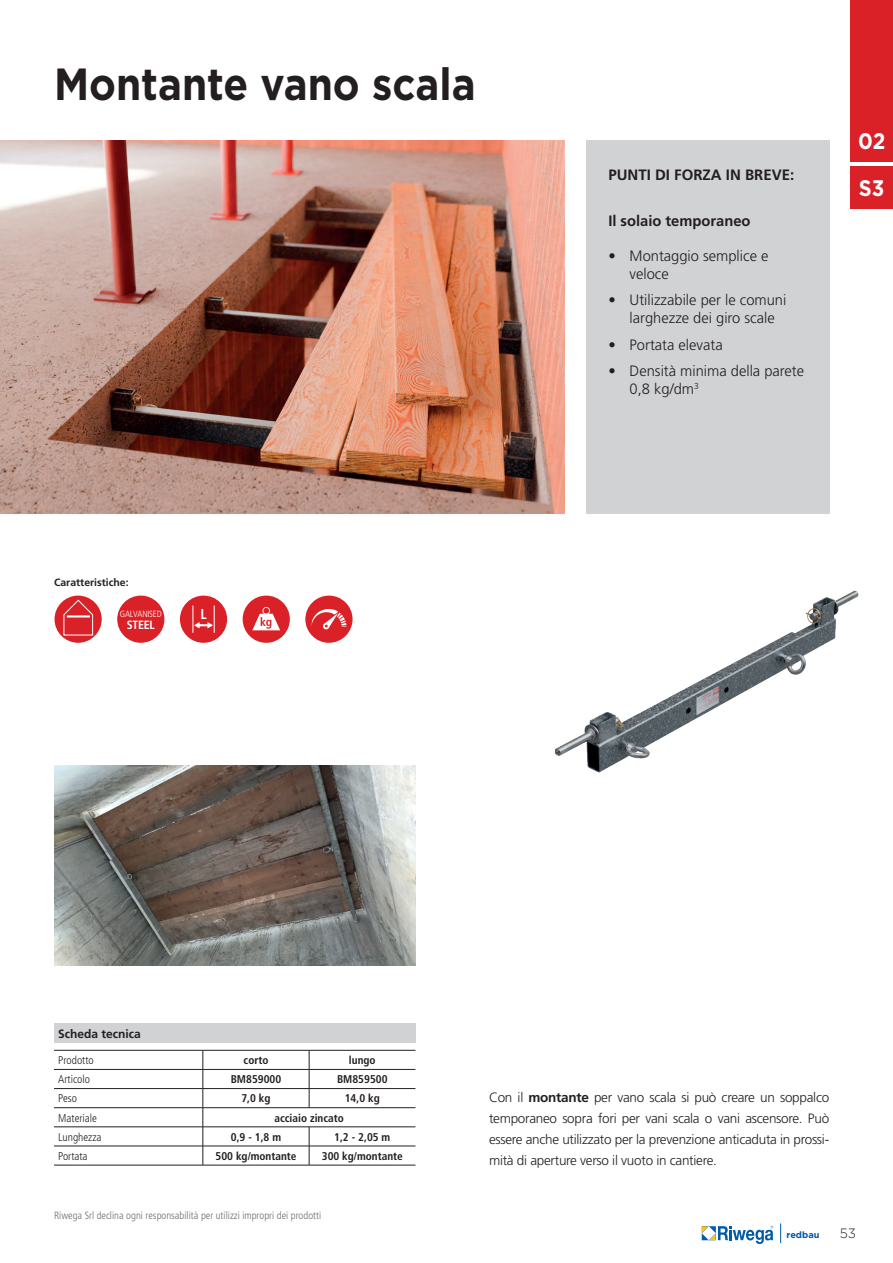
<style>
.page{position:relative;width:893px;height:1263px;background:#fff}
.page>*{position:absolute;margin:0;border:0;box-sizing:border-box;transform-origin:0 0}
.t1{font:700 45px "Gotham";color:#231f20;scale:.9 1}
.t2{font:700 22.5px "Gotham";color:#fff;scale:.9 1}
.t3{font:300 15px/18px "Frutiger";color:#231f20}
.t4{font:700 15px "Frutiger";color:#231f20}
.t5{font:700 condensed 14.4px "Frutiger";color:#fff}
.t6{font:300 13.5px/21px "Frutiger";letter-spacing:-.02em;color:#231f20;text-align:justify}
.t7{font:300 13.5px "Gotham";color:#231f20}
.t8{font:700 12px "Frutiger";color:#231f20}
.t9{font:700 condensed 12px "Frutiger";letter-spacing:-.025em;color:#fff}
.t10{font:700 condensed 12px "Frutiger";color:#da2128}
.t11{font:700 condensed 11.25px "Frutiger";color:#231f20}
.t12{font:300 condensed 11.25px "Frutiger";color:#231f20}
.t13{font:300 condensed 10.5px "Frutiger";color:#6c6d70}
.t14{font:700 10.5px "Frutiger";color:#231f20}
.t15{font:700 9.15px "Gotham";color:#0157a8}
.t16{font:300 condensed 9px "Frutiger";letter-spacing:-.025em;color:#fff}
.s1{font-weight:700}
</style>
<div class="page">
<div style="left:850px;top:166px;width:43px;height:42px;background:#da2128"></div>
<div style="left:850px;top:0;width:43px;height:162px;background:#da2128"></div>
<svg style="left:702px;top:1226px;width:71px;height:18px"></svg>
<svg style="left:780px;top:1223px;width:1px;height:20px"></svg>
<img style="left:554px;top:590px;width:305px;height:183px">
<img style="left:54px;top:765px;width:361px;height:200px">
<div style="left:586px;top:140px;width:243px;height:373px;background:#d1d2d4"></div>
<img style="left:0;top:140px;width:565px;height:373px">
<div style="left:117px;top:596px;width:47px;height:47px;background:#da2128;border-radius:50%"></div>
<div style="left:243px;top:596px;width:47px;height:47px;background:#da2128;border-radius:50%"></div>
<svg style="left:252px;top:607px;width:28px;height:23px"></svg>
<svg style="left:55px;top:596px;width:47px;height:47px"></svg>
<svg style="left:63px;top:599px;width:30px;height:36px"></svg>
<hr style="left:67px;top:615px;width:23px;height:2px;background:#fff">
<div style="left:180px;top:596px;width:47px;height:47px;background:#da2128;border-radius:50%"></div>
<svg style="left:193px;top:605px;width:22px;height:28px"></svg>
<div style="left:305px;top:596px;width:48px;height:47px;background:#da2128;border-radius:50%"></div>
<svg style="left:311px;top:609px;width:36px;height:21px"></svg>
<div style="left:54px;top:1023px;width:361px;height:20px;background:#d1d2d4"></div>
<hr style="left:54px;top:1050px;width:149px;height:1px;background:#231f20">
<hr style="left:203px;top:1050px;width:106px;height:1px;background:#231f20">
<hr style="left:309px;top:1050px;width:106px;height:1px;background:#231f20">
<hr style="left:54px;top:1069px;width:149px;height:1px;background:#231f20">
<hr style="left:203px;top:1069px;width:106px;height:1px;background:#231f20">
<hr style="left:309px;top:1069px;width:106px;height:1px;background:#231f20">
<hr style="left:54px;top:1088px;width:149px;height:1px;background:#231f20">
<hr style="left:203px;top:1088px;width:106px;height:1px;background:#231f20">
<hr style="left:309px;top:1088px;width:106px;height:1px;background:#231f20">
<hr style="left:54px;top:1107px;width:149px;height:1px;background:#231f20">
<hr style="left:203px;top:1107px;width:106px;height:1px;background:#231f20">
<hr style="left:309px;top:1107px;width:106px;height:1px;background:#231f20">
<hr style="left:54px;top:1126px;width:149px;height:1px;background:#231f20">
<hr style="left:203px;top:1126px;width:106px;height:1px;background:#231f20">
<hr style="left:309px;top:1126px;width:106px;height:1px;background:#231f20">
<hr style="left:54px;top:1146px;width:149px;height:1px;background:#231f20">
<hr style="left:203px;top:1146px;width:106px;height:1px;background:#231f20">
<svg style="left:203px;top:1050px;width:1px;height:115px"></svg>
<hr style="left:309px;top:1146px;width:106px;height:1px;background:#231f20">
<hr style="left:54px;top:1165px;width:149px;height:1px;background:#231f20">
<hr style="left:203px;top:1165px;width:106px;height:1px;background:#231f20">
<hr style="left:309px;top:1165px;width:106px;height:1px;background:#231f20">
<svg style="left:309px;top:1050px;width:1px;height:57px"></svg>
<svg style="left:309px;top:1127px;width:1px;height:38px"></svg>
<h1 class="t1" style="left:54px;top:54px;width:470px">Montante vano scala</h1>
<p class="t14" style="left:54px;top:577px;width:76px">Caratteristiche:</p>
<p class="t5" style="left:200px;top:606px;width:8px">L</p>
<p class="t16" style="left:120px;top:609px;width:43px">GALVANISED</p>
<p class="t9" style="left:127px;top:618px;width:29px">STEEL</p>
<p class="t10" style="left:260px;top:615px;width:14px">kg</p>
<p class="t4" style="left:608px;top:166px;width:187px">PUNTI DI FORZA IN BREVE:</p>
<p class="t4" style="left:608px;top:212px;width:144px">Il solaio temporaneo</p>
<p class="t3" style="left:630px;top:247px;width:140px;text-indent:-21px">• Montaggio semplice e veloce</p>
<p class="t3" style="left:630px;top:291px;width:158px;text-indent:-21px">• Utilizzabile per le comuni larghezze dei giro scale</p>
<p class="t3" style="left:608px;top:336px;width:116px">• Portata elevata</p>
<p class="t3" style="left:630px;top:362px;width:176px;text-indent:-21px">• Densità minima della parete<br>0,8 kg/dm<sup>3</sup></p>
<h2 class="t2" style="left:858px;top:126px;width:32px">02</h2>
<h2 class="t2" style="left:859px;top:173px;width:30px">S3</h2>
<p class="t8" style="left:58px;top:1026px;width:84px">Scheda tecnica</p>
<p class="t12" style="left:58px;top:1054px;width:37px">Prodotto</p>
<p class="t11" style="left:244px;top:1053px;width:26px">corto</p>
<p class="t11" style="left:349px;top:1053px;width:28px">lungo</p>
<p class="t12" style="left:58px;top:1073px;width:33px">Articolo</p>
<p class="t11" style="left:231px;top:1073px;width:52px">BM859000</p>
<p class="t11" style="left:337px;top:1073px;width:52px">BM859500</p>
<p class="t12" style="left:58px;top:1092px;width:20px">Peso</p>
<p class="t11" style="left:241px;top:1092px;width:31px">7,0 kg</p>
<p class="t11" style="left:345px;top:1092px;width:37px">14,0 kg</p>
<p class="t12" style="left:58px;top:1111px;width:40px">Materiale</p>
<p class="t11" style="left:274px;top:1111px;width:71px">acciaio zincato</p>
<p class="t12" style="left:58px;top:1130px;width:45px">Lunghezza</p>
<p class="t11" style="left:231px;top:1130px;width:52px">0,9 - 1,8 m</p>
<p class="t11" style="left:334px;top:1130px;width:58px">1,2 - 2,05 m</p>
<p class="t12" style="left:58px;top:1149px;width:31px">Portata</p>
<p class="t11" style="left:216px;top:1149px;width:82px">500 kg/montante</p>
<p class="t11" style="left:322px;top:1149px;width:82px">300 kg/montante</p>
<p class="t13" style="left:54px;top:1209px;width:269px">Riwega Srl declina ogni responsabilità per utilizzi impropri dei prodotti</p>
<p class="t6" style="left:489px;top:1087px;width:342px">Con il <span class="s1">montante</span> per vano scala si può creare un soppalco temporaneo sopra fori per vani scala o vani ascensore. Può essere anche utilizzato per la prevenzione anticaduta in prossi&shy;mità di aperture verso il vuoto in cantiere.</p>
<p class="t15" style="left:787px;top:1229px;width:34px">redbau</p>
<p class="t7" style="left:840px;top:1226px;width:18px">53</p>
</div>
